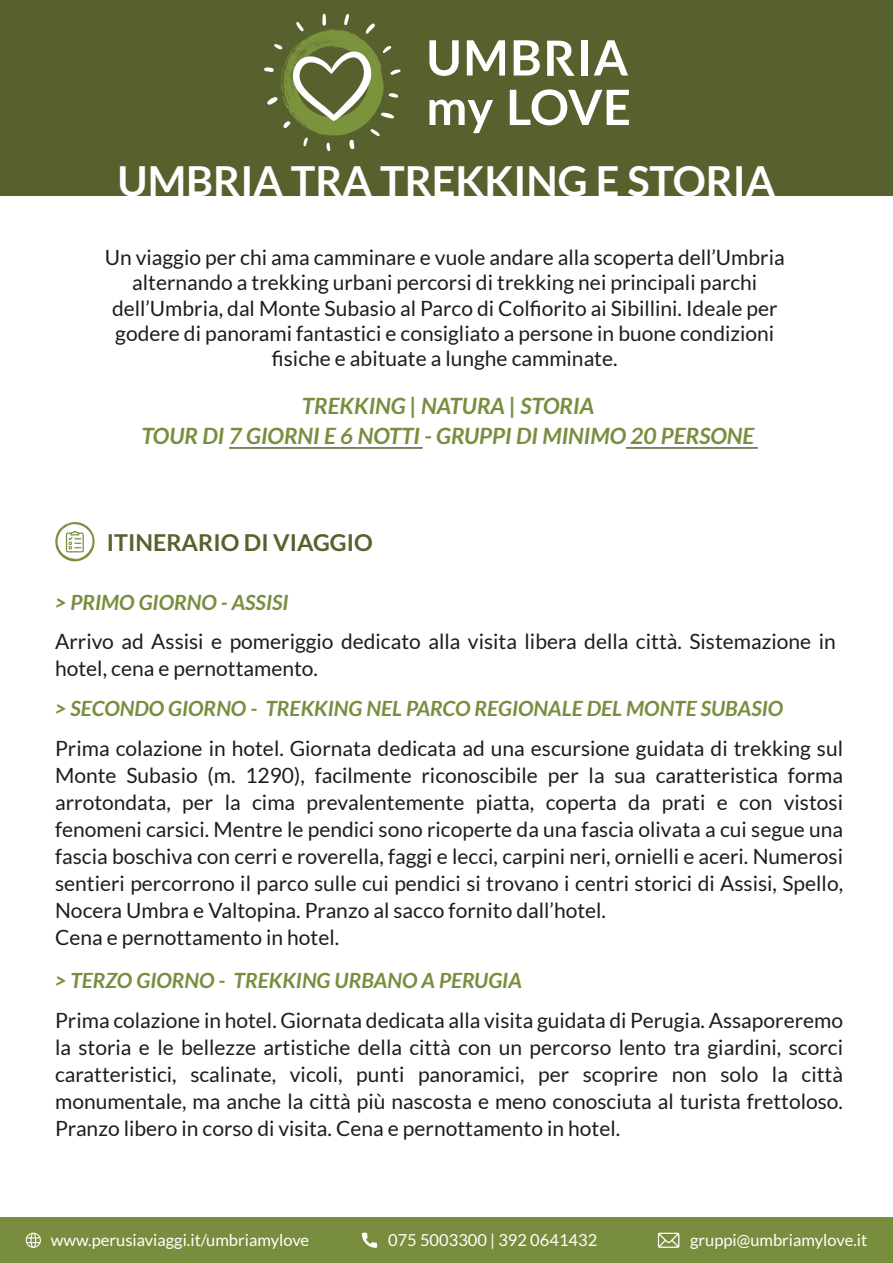
<style>
.page{position:relative;width:893px;height:1263px;background:#fff}
.page>*{position:absolute;margin:0;border:0;box-sizing:border-box;transform-origin:0 0}
.t1{font:700 41.4px "Lato";color:#fff}
.t2{font:700 23.4px "Lato";color:#57612d}
.t3{font:italic 700 22.5px/30px "Lato";color:#788e3e;text-align:center}
.t4{font:21px/27px "Lato";color:#1d1d1b}
.t5{font:italic 700 21px "Lato";color:#788e3e}
.t6{font:16.5px "Lato";color:#fff}
</style>
<div class="page">
<div style="left:0;top:0;width:893px;height:195px;background:#57612d"></div>
<svg style="left:55px;top:522px;width:40px;height:39px"></svg>
<div style="left:0;top:1217px;width:893px;height:46px;background:#788e3e"></div>
<svg style="left:26px;top:1233px;width:15px;height:15px"></svg>
<svg style="left:362px;top:1233px;width:15px;height:15px"></svg>
<svg style="left:658px;top:1233px;width:21px;height:15px"></svg>
<svg style="left:264px;top:13px;width:137px;height:139px"></svg>
<svg style="left:429px;top:40px;width:30px;height:36px"></svg>
<svg style="left:467px;top:40px;width:38px;height:36px"></svg>
<svg style="left:514px;top:40px;width:26px;height:36px"></svg>
<div style="left:581px;top:40px;width:7px;height:36px;background:#fff"></div>
<svg style="left:594px;top:40px;width:34px;height:36px"></svg>
<svg style="left:429px;top:100px;width:64px;height:33px"></svg>
<svg style="left:510px;top:89px;width:119px;height:36px"></svg>
<svg style="left:547px;top:41px;width:28px;height:35px"></svg>
<hr style="left:229px;top:447px;width:194px;height:2px;background:#57612d">
<hr style="left:626px;top:447px;width:132px;height:2px;background:#57612d">
<h1 class="t1" style="left:118px;top:157px;width:659px">UMBRIA TRA TREKKING E STORIA</h1>
<p class="t4" style="left:105px;top:245px;width:682px;line-height:25.2px;text-align:center">Un viaggio per chi ama camminare e vuole andare alla scoperta dell’Umbria alternando a trekking urbani percorsi di trekking nei principali parchi dell’Umbria, dal Monte Subasio al Parco di Colfiorito ai Sibillini. Ideale per godere di panorami fantastici e consigliato a persone in buone condizioni fisiche e abituate a lunghe camminate.</p>
<p class="t3" style="left:141px;top:391px;width:614px">TREKKING | NATURA | STORIA<br>TOUR DI 7 GIORNI E 6 NOTTI - GRUPPI DI MINIMO 20 PERSONE</p>
<p class="t2" style="left:107px;top:529px;width:267px">ITINERARIO DI VIAGGIO</p>
<p class="t5" style="left:55px;top:590px;width:235px">&gt; PRIMO GIORNO - ASSISI</p>
<p class="t4" style="left:55px;top:628px;width:782px">Arrivo ad Assisi e pomeriggio dedicato alla visita libera della città. Sistemazione in hotel, cena e pernottamento.</p>
<p class="t5" style="left:55px;top:696px;width:730px">&gt; SECONDO GIORNO - TREKKING NEL PARCO REGIONALE DEL MONTE SUBASIO</p>
<p class="t4" style="left:55px;top:734px;width:789px">Prima colazione in hotel. Giornata dedicata ad una escursione guidata di trekking sul Monte Subasio (m. 1290), facilmente riconoscibile per la sua caratteristica forma arrotondata, per la cima prevalentemente piatta, coperta da prati e con vistosi fenomeni carsici. Mentre le pendici sono ricoperte da una fascia olivata a cui segue una fascia boschiva con cerri e roverella, faggi e lecci, carpini neri, ornielli e aceri. Numerosi sentieri percorrono il parco sulle cui pendici si trovano i centri storici di Assisi, Spello, Nocera Umbra e Valtopina. Pranzo al sacco fornito dall’hotel.<br>Cena e pernottamento in hotel.</p>
<p class="t5" style="left:55px;top:969px;width:468px">&gt; TERZO GIORNO - TREKKING URBANO A PERUGIA</p>
<p class="t4" style="left:55px;top:1006px;width:789px;text-align:justify">Prima colazione in hotel. Giornata dedicata alla visita guidata di Perugia. Assaporeremo la storia e le bellezze artistiche della città con un percorso lento tra giardini, scorci caratteristici, scalinate, vicoli, punti panoramici, per scoprire non solo la città monumentale, ma anche la città più nascosta e meno conosciuta al turista frettoloso.<br>Pranzo libero in corso di visita. Cena e pernottamento in hotel.</p>
<p class="t6" style="left:51px;top:1231px;width:260px">www.perusiaviaggi.it/umbriamylove</p>
<p class="t6" style="left:388px;top:1231px;width:211px">075 5003300 | 392 0641432</p>
<p class="t6" style="left:690px;top:1231px;width:179px">gruppi@umbriamylove.it</p>
</div>
